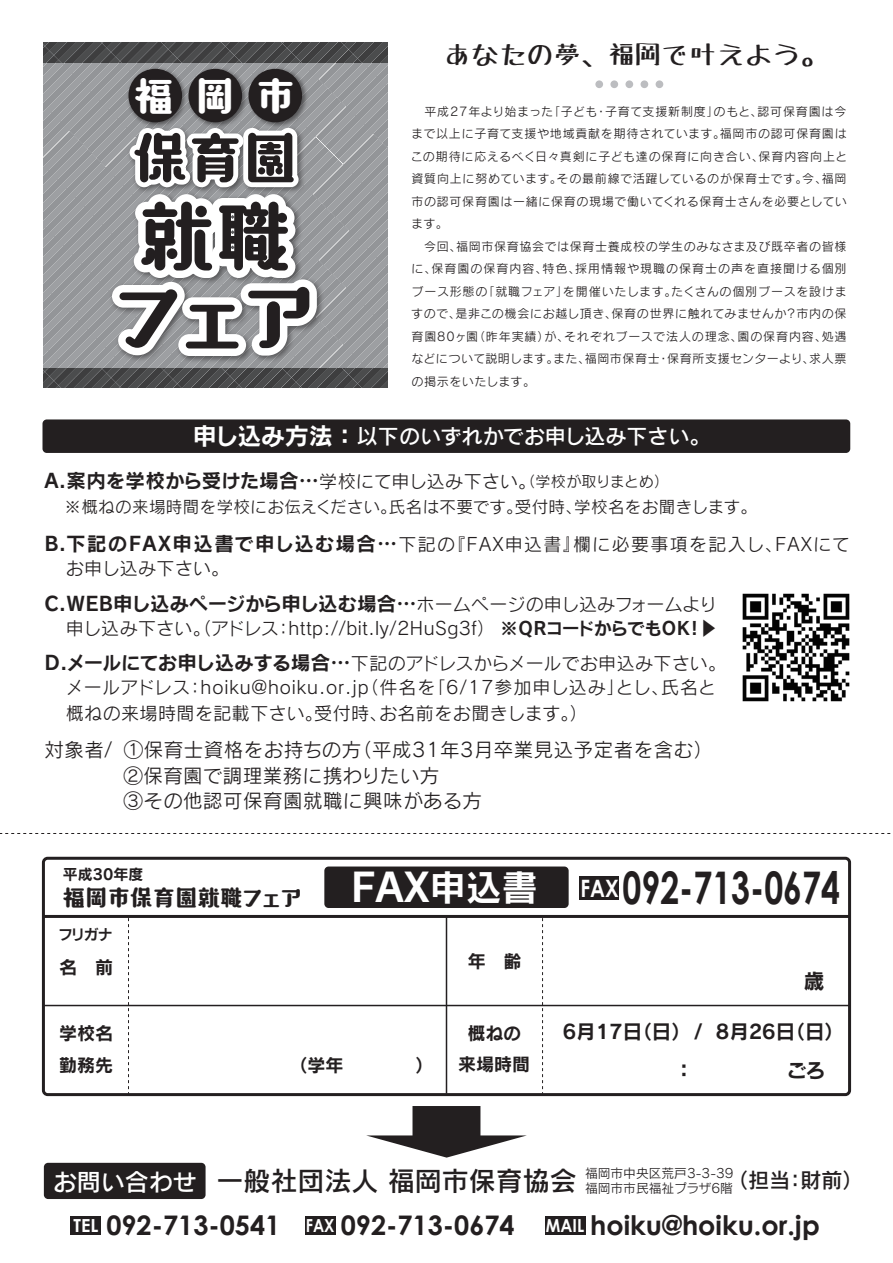
<style>
.page{position:relative;width:893px;height:1263px;background:#fff}
.page>*{position:absolute;margin:0;border:0;box-sizing:border-box;transform-origin:0 0}
.t1{font:76.5px/79.5px "Aokane Std EB";color:#231f20;text-align:center}
.t2{font:55.05px "Aokane Std EB";color:#231f20}
.t3{font:700 45px "Century Gothic";color:#231f20;scale:.75 1}
.t4{font:39.75px "Aokane Std EB";color:#fff}
.t5{font:39px "Rodin Cattleya Pro B";color:#fff}
.t6{font:700 27px "Century Gothic";color:#231f20}
.t7{font:27px "Rodin Cattleya Pro DB";color:#231f20}
.t8{font:25.5px "Tanuki Permanent Marker";letter-spacing:.05em;color:#231f20}
.t9{font:24px "Rodin Cattleya Pro DB";color:#fff}
.t10{font:700 24px "Century Gothic";color:#fff;scale:.84 1}
.t11{font:22.5px "Aokane Std EB";color:#231f20}
.t12{font:21px "Rodin Cattleya Pro DB";color:#fff}
.t13{font:21px "Rodin Cattleya Pro DB";color:#231f20}
.t14{font:21px "Rodin Cattleya Pro B";color:#231f20}
.t15{font:19.5px/25.5px "Rodin Cattleya Pro M";letter-spacing:.025em;color:#231f20}
.t16{font:19.5px "Rodin Cattleya Pro B";color:#231f20}
.t17{font:19.5px "Rodin Cattleya Pro B";letter-spacing:-.025em;color:#231f20}
.t18{font:18px/34.2px "Rodin Cattleya Pro M";letter-spacing:.025em;color:#231f20;scale:.85 1}
.t19{font:18px/25.5px "Rodin Cattleya Pro M";letter-spacing:.025em;color:#231f20;scale:.9 1}
.t20{font:18px/24.8px "Rodin Cattleya Pro M";letter-spacing:.075em;color:#231f20}
.t21{font:18px/31.5px "Rodin Cattleya Pro B";color:#231f20}
.t22{font:700 18px "Century Gothic";color:#fff;scale:.9 1}
.t23{font:700 18px "Century Gothic";color:#fff}
.t24{font:700 18px "Century Gothic";color:#fff;scale:.84 1}
.t25{font:16.5px "Rodin Cattleya Pro M";letter-spacing:.025em;color:#231f20}
.t26{font:15px "Rodin Cattleya Pro B";color:#231f20}
.t27{font:12.75px/15px "Rodin Cattleya Pro M";color:#231f20}
.t28{font:12px/22.5px "Rodin Cattleya Pro M";letter-spacing:.055em;color:#231f20}
.s1{font-family:"Rodin Cattleya Pro B";font-size:24px}
.s2{font-family:"Rodin Cattleya Pro M";font-size:18px}
.s3{font-family:"Rodin Cattleya Pro M";font-size:15px}
.s4{font-family:"Rodin Cattleya Pro B";font-size:19.5px}
.s5{font-family:"Rodin Cattleya Pro B"}
.s6{font-size:36px}
</style>
<div class="page">
<img style="left:742px;top:593px;width:108px;height:109px">
<svg style="left:44px;top:62px;width:344px;height:306px;background:#999b9e"></svg>
<svg style="left:44px;top:43px;width:344px;height:19px;background:#49494a"></svg>
<svg style="left:44px;top:368px;width:344px;height:19px;background:#48494a"></svg>
<div style="left:324px;top:866px;width:245px;height:42px;background:#231f20;border-radius:4px"></div>
<div style="left:42px;top:419px;width:808px;height:34px;background:#231f20;border-radius:4px"></div>
<div style="left:44px;top:1163px;width:162px;height:36px;background:#231f20;border-radius:4px"></div>
<svg style="left:128px;top:918px;width:1px;height:172px"></svg>
<hr style="left:446px;top:917px;width:1px;height:177px;background:#231f20">
<svg style="left:542px;top:918px;width:1px;height:172px"></svg>
<hr style="left:43px;top:915px;width:807px;height:3px;background:#231f20">
<hr style="left:43px;top:1005px;width:807px;height:1px;background:#231f20">
<div style="left:42px;top:857px;width:809px;height:239px;border:3px solid #231f20;border-radius:4px"></div>
<div style="left:70px;top:1217px;width:30px;height:18px;background:#231f20"></div>
<div style="left:545px;top:1217px;width:40px;height:18px;background:#231f20"></div>
<div style="left:305px;top:1217px;width:30px;height:18px;background:#231f20"></div>
<div style="left:579px;top:876px;width:40px;height:24px;background:#231f20"></div>
<svg style="left:0;top:833px;width:891px;height:1px"></svg>
<div style="left:595px;top:80px;width:8px;height:8px;background:#bcbdc0;border-radius:50%"></div>
<div style="left:610px;top:80px;width:8px;height:8px;background:#bcbdc0;border-radius:50%"></div>
<div style="left:625px;top:80px;width:8px;height:8px;background:#bcbdc0;border-radius:50%"></div>
<div style="left:640px;top:80px;width:8px;height:8px;background:#bcbdc0;border-radius:50%"></div>
<div style="left:656px;top:80px;width:7px;height:8px;background:#bcbdc0;border-radius:50%"></div>
<img style="left:125px;top:65px;width:185px;height:53px">
<div style="left:128px;top:69px;width:54px;height:53px;background:#231f20;border-radius:50%"></div>
<div style="left:188px;top:69px;width:54px;height:53px;background:#231f20;border-radius:50%"></div>
<div style="left:248px;top:69px;width:54px;height:53px;background:#231f20;border-radius:50%"></div>
<img style="left:120px;top:118px;width:193px;height:5px">
<img style="left:100px;top:182px;width:234px;height:205px">
<svg style="left:104px;top:123px;width:220px;height:244px"></svg>
<svg style="left:366px;top:1106px;width:161px;height:51px"></svg>
<h3 class="t8" style="left:445px;top:42px;width:383px">あなたの夢、福岡で叶えよう。</h3>
<h3 class="t4" style="left:134px;top:66px;width:163px">福 岡 市</h3>
<h2 class="t2" style="left:133px;top:117px;width:166px">保育園</h2>
<h1 class="t1" style="left:110px;top:195px;width:209px">就職フェア</h1>
<p class="t28" style="left:411px;top:99px;width:438px">　平成27年より始まった「子ども・子育て支援新制度」のもと、認可保育園は今まで以上に子育て支援や地域貢献を期待されています。福岡市の認可保育園はこの期待に応えるべく日々真剣に子ども達の保育に向き合い、保育内容向上と資質向上に努めています。その最前線で活躍しているのが保育士です。今、福岡市の認可保育園は一緒に保育の現場で働いてくれる保育士さんを必要としています。<br>　今回、福岡市保育協会では保育士養成校の学生のみなさま及び既卒者の皆様に、保育園の保育内容、特色、採用情報や現職の保育士の声を直接聞ける個別ブース形態の「就職フェア」を開催いたします。たくさんの個別ブースを設けますので、是非この機会にお越し頂き、保育の世界に触れてみませんか？市内の保育園80ヶ園（昨年実績）が、それぞれブースで法人の理念、園の保育内容、処遇などについて説明します。また、福岡市保育士・保育所支援センターより、求人票の掲示をいたします。</p>
<h3 class="t12" style="left:193px;top:422px;width:519px"><span class="s1">申し込み方法：</span>以下のいずれかでお申し込み下さい。</h3>
<h3 class="t16" style="left:44px;top:468px;width:626px">A.案内を学校から受けた場合…<span class="s2">学校にて申し込み下さい。</span><span class="s3">（学校が取りまとめ）</span></h3>
<h3 class="t25" style="left:64px;top:496px;width:694px">※概ねの来場時間を学校にお伝えください。氏名は不要です。受付時、学校名をお聞きします。</h3>
<h3 class="t20" style="left:44px;top:531px;width:807px"><span class="s4">B.下記のFAX申込書で申し込む場合…</span>下記の『FAX申込書』欄に必要事項を記入し、FAXにて　 お申し込み下さい。</h3>
<h3 class="t17" style="left:44px;top:591px;width:674px">C.WEB申し込みページから申し込む場合…<span class="s2">ホームページの申し込みフォームより</span></h3>
<h3 class="t18" style="left:44px;top:611px;width:803px">　 申し込み下さい。（アドレス：http://bit.ly/2HuSg3f） <span class="s5">※QRコードからでもOK！▶<br></span><span class="s4">D.メールにてお申し込みする場合…</span>下記のアドレスからメールでお申込み下さい。</h3>
<h3 class="t19" style="left:44px;top:674px;width:748px">　 メールアドレス：hoiku@hoiku.or.jp（件名を「6/17参加申し込み」とし、氏名と　 概ねの来場時間を記載下さい。受付時、お名前をお聞きします。）</h3>
<h3 class="t15" style="left:123px;top:736px;width:591px;text-indent:-79px">対象者/ ①保育士資格をお持ちの方（平成31年3月卒業見込予定者を含む）<br>②保育園で調理業務に携わりたい方<br>③その他認可保育園就職に興味がある方</h3>
<p class="t26" style="left:63px;top:864px;width:82px">平成30年度</p>
<h3 class="t11" style="left:63px;top:881px;width:241px">福岡市保育園就職フェア</h3>
<p class="t26" style="left:58px;top:924px;width:56px">フリガナ</p>
<h3 class="t21" style="left:59px;top:950px;width:55px">名　前</h3>
<h3 class="t5" style="left:351px;top:862px;width:189px">FAX<span class="s6">申込書</span></h3>
<h3 class="t21" style="left:468px;top:945px;width:55px">年　齢</h3>
<h3 class="t3" style="left:623px;top:859px;width:291px">092-713-0674</h3>
<h3 class="t10" style="left:580px;top:873px;width:47px">FAX</h3>
<h3 class="t14" style="left:804px;top:967px;width:22px">歳</h3>
<h3 class="t21" style="left:59px;top:1017px;width:55px">学校名勤務先</h3>
<h3 class="t21" style="left:289px;top:1049px;width:145px">（学年　　　　）</h3>
<h3 class="t21" style="left:458px;top:1016px;width:73px;text-align:center">概ねの来場時間</h3>
<h3 class="t16" style="left:563px;top:1018px;width:283px">6月17日（日） / 8月26日（日）</h3>
<p class="t27" style="left:585px;top:1165px;width:150px">福岡市中央区荒戸3-3-39福岡市市民福祉プラザ6階</p>
<h3 class="t7" style="left:217px;top:1163px;width:362px">一般社団法人 福岡市保育協会</h3>
<h3 class="t6" style="left:106px;top:1209px;width:175px">092-713-0541</h3>
<h3 class="t6" style="left:341px;top:1209px;width:175px">092-713-0674</h3>
<h3 class="t6" style="left:590px;top:1209px;width:231px">hoiku@hoiku.or.jp</h3>
<h3 class="t13" style="left:727px;top:1166px;width:138px">（担当：財前）</h3>
<h3 class="t9" style="left:53px;top:1166px;width:145px">お問い合わせ</h3>
<h3 class="t23" style="left:73px;top:1214px;width:26px">TEL</h3>
<h3 class="t24" style="left:306px;top:1214px;width:36px">FAX</h3>
<h3 class="t22" style="left:546px;top:1214px;width:44px">MAIL</h3>
</div>
